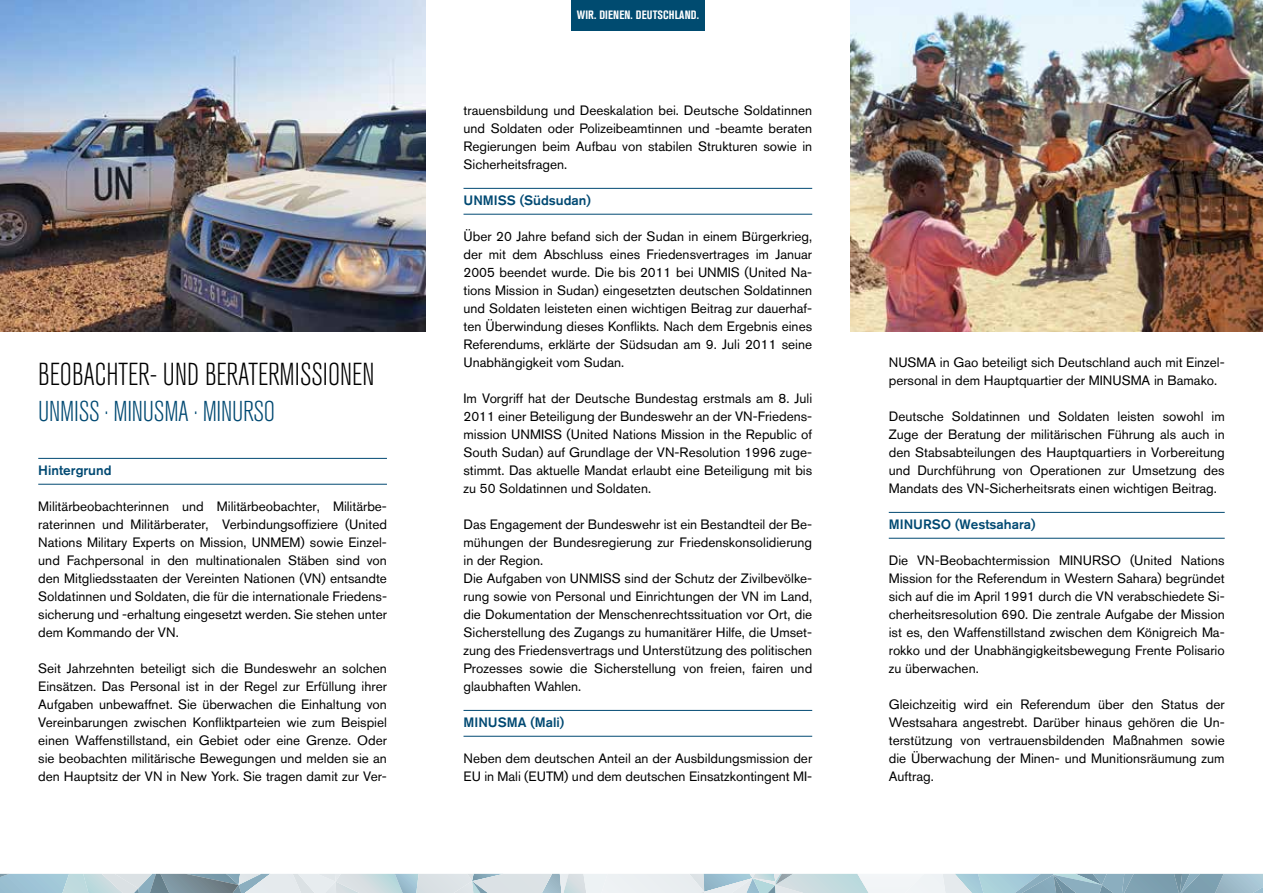
<style>
.page{position:relative;width:1263px;height:893px;background:#fff}
.page>*{position:absolute;margin:0;border:0;box-sizing:border-box;transform-origin:0 0}
.t1{font:300 condensed 31.5px "Akzidenz Grotesk BQ";color:#000}
.t2{font:300 condensed 28.5px "Akzidenz Grotesk BQ";letter-spacing:-.01em;color:#004972}
.t3{font:13.5px/18px "Akzidenz Grotesk BQ";color:#000;text-align:justify}
.t4{font:500 13.5px "Akzidenz Grotesk BQ";color:#004972}
.t5{font:700 condensed 12px "Akzidenz Grotesk BQ";letter-spacing:.01em;color:#fff}
</style>
<div class="page">
<img style="left:850px;top:0;width:413px;height:331px">
<img style="left:0;top:0;width:425px;height:331px">
<svg style="left:0;top:874px;width:1263px;height:19px;background:#baced6"></svg>
<hr style="left:38px;top:458px;width:349px;height:1px;background:#004972">
<hr style="left:38px;top:484px;width:349px;height:1px;background:#004972">
<hr style="left:463px;top:188px;width:349px;height:1px;background:#004972">
<hr style="left:463px;top:214px;width:349px;height:1px;background:#004972">
<hr style="left:463px;top:710px;width:349px;height:1px;background:#004972">
<hr style="left:463px;top:736px;width:349px;height:1px;background:#004972">
<hr style="left:889px;top:512px;width:336px;height:1px;background:#004972">
<hr style="left:889px;top:538px;width:336px;height:1px;background:#004972">
<div style="left:571px;top:0;width:134px;height:31px;background:#004b70"></div>
<h1 class="t1" style="left:38px;top:358px;width:338px">BEOBACHTER- UND BERATERMISSIONEN</h1>
<h2 class="t2" style="left:38px;top:396px;width:238px">UNMISS · MINUSMA · MINURSO</h2>
<p class="t4" style="left:38px;top:462px;width:75px">Hintergrund</p>
<p class="t3" style="left:38px;top:498px;width:350px">Militärbeobachterinnen und Militärbeobachter, Militärbe&shy;raterinnen und Militärberater, Verbindungsoffiziere (United Nations Military Experts on Mission, UNMEM) sowie Einzel&shy;und Fachpersonal in den multinationalen Stäben sind von den Mitgliedsstaaten der Vereinten Nationen (VN) entsandte Soldatinnen und Soldaten, die für die internationale Friedens&shy;sicherung und -erhaltung eingesetzt werden. Sie stehen unter dem Kommando der VN.</p>
<p class="t3" style="left:38px;top:659px;width:350px">Seit Jahrzehnten beteiligt sich die Bundeswehr an solchen Einsätzen. Das Personal ist in der Regel zur Erfüllung ihrer Aufgaben unbewaffnet. Sie überwachen die Einhaltung von Vereinbarungen zwischen Konfliktparteien wie zum Beispiel einen Waffenstillstand, ein Gebiet oder eine Grenze. Oder sie beobachten militärische Bewegungen und melden sie an den Hauptsitz der VN in New York. Sie tragen damit zur Ver-</p>
<p class="t5" style="left:577px;top:8px;width:124px">WIR. DIENEN. DEUTSCHLAND.</p>
<p class="t3" style="left:463px;top:102px;width:350px">trauensbildung und Deeskalation bei. Deutsche Soldatinnen und Soldaten oder Polizeibeamtinnen und -beamte beraten Regierungen beim Aufbau von stabilen Strukturen sowie in Sicherheitsfragen.</p>
<p class="t4" style="left:463px;top:192px;width:129px">UNMISS (Südsudan)</p>
<p class="t3" style="left:463px;top:228px;width:350px">Über 20 Jahre befand sich der Sudan in einem Bürgerkrieg, der mit dem Abschluss eines Friedensvertrages im Januar 2005 beendet wurde. Die bis 2011 bei UNMIS (United Na&shy;tions Mission in Sudan) eingesetzten deutschen Soldatinnen und Soldaten leisteten einen wichtigen Beitrag zur dauerhaf&shy;ten Überwindung dieses Konflikts. Nach dem Ergebnis eines Referendums, erklärte der Südsudan am 9. Juli 2011 seine Unabhängigkeit vom Sudan.</p>
<p class="t3" style="left:463px;top:389px;width:350px">Im Vorgriff hat der Deutsche Bundestag erstmals am 8. Juli 2011 einer Beteiligung der Bundeswehr an der VN-Friedens&shy;mission UNMISS (United Nations Mission in the Republic of South Sudan) auf Grundlage der VN-Resolution 1996 zuge&shy;stimmt. Das aktuelle Mandat erlaubt eine Beteiligung mit bis zu 50 Soldatinnen und Soldaten.</p>
<p class="t3" style="left:463px;top:515px;width:350px;text-align:left">Das Engagement der Bundeswehr ist ein Bestandteil der Be&shy;mühungen der Bundesregierung zur Friedenskonsolidierung in der Region.<br>Die Aufgaben von UNMISS sind der Schutz der Zivilbevölke&shy;rung sowie von Personal und Einrichtungen der VN im Land, die Dokumentation der Menschenrechtssituation vor Ort, die Sicherstellung des Zugangs zu humanitärer Hilfe, die Umset&shy;zung des Friedensvertrags und Unterstützung des politischen Prozesses sowie die Sicherstellung von freien, fairen und glaubhaften Wahlen.</p>
<p class="t4" style="left:463px;top:714px;width:102px">MINUSMA (Mali)</p>
<p class="t3" style="left:463px;top:749px;width:350px">Neben dem deutschen Anteil an der Ausbildungsmission der<br>EU in Mali (EUTM) und dem deutschen Einsatzkontingent MI-</p>
<p class="t3" style="left:889px;top:354px;width:337px">NUSMA in Gao beteiligt sich Deutschland auch mit Einzel&shy;personal in dem Hauptquartier der MINUSMA in Bamako.</p>
<p class="t3" style="left:889px;top:408px;width:337px">Deutsche Soldatinnen und Soldaten leisten sowohl im Zuge der Beratung der militärischen Führung als auch in den Stabsabteilungen des Hauptquartiers in Vorbereitung und Durchführung von Operationen zur Umsetzung des Mandats des VN-Sicherheitsrats einen wichtigen Beitrag.</p>
<p class="t4" style="left:889px;top:516px;width:148px">MINURSO (Westsahara)</p>
<p class="t3" style="left:889px;top:551px;width:337px">Die VN-Beobachtermission MINURSO (United Nations Mission for the Referendum in Western Sahara) begründet sich auf die im April 1991 durch die VN verabschiedete Si&shy;cherheitsresolution 690. Die zentrale Aufgabe der Mission ist es, den Waffenstillstand zwischen dem Königreich Ma&shy;rokko und der Unabhängigkeitsbewegung Frente Polisario zu überwachen.</p>
<p class="t3" style="left:889px;top:695px;width:337px">Gleichzeitig wird ein Referendum über den Status der Westsahara angestrebt. Darüber hinaus gehören die Un&shy;terstützung von vertrauensbildenden Maßnahmen sowie die Überwachung der Minen- und Munitionsräumung zum Auftrag.</p>
</div>
